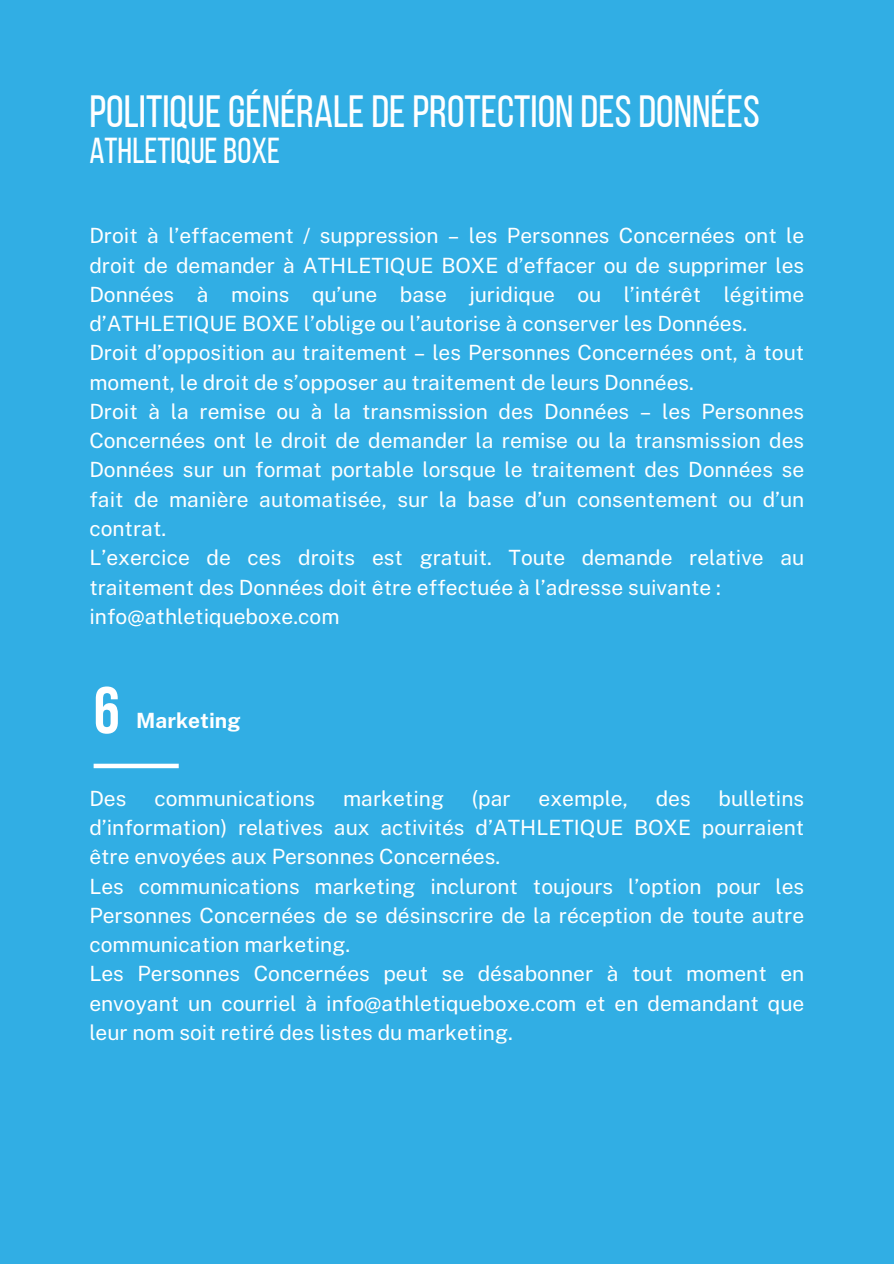
<style>
.page{position:relative;width:894px;height:1264px;background:#fff}
.page>*{position:absolute;margin:0;border:0;box-sizing:border-box;transform-origin:0 0}
.t1{font:700 66px "Bebas Neue";color:#fff}
.t2{font:45px "Bebas Neue";color:#fff}
.t3{font:36px "Bebas Neue";color:#fff}
.t4{font:21px/29.2px "Public Sans";color:#fff;text-align:justify}
.t5{font:700 21px "Public Sans";color:#fff}
</style>
<div class="page">
<div style="left:0;top:0;width:893px;height:1263px;background:#31aee4"></div>
<div style="left:94px;top:763px;width:85px;height:5px;background:#fff"></div>
<p class="t2" style="left:89px;top:93px;width:671px">POLITIQUEGÉNÉRALEDEPROTECTION DESDONNÉES</p>
<p class="t3" style="left:89px;top:136px;width:192px">ATHLETIQUE BOXE</p>
<h1 class="t4" style="left:89px;top:221px;width:716px">Droit à l’effacement / suppression – les Personnes Concernées ont le droit de demander à ATHLETIQUE BOXE d’effacer ou de supprimer les Données à moins qu’une base juridique ou l’intérêt légitime d’ATHLETIQUE BOXE l’oblige ou l’autorise à conserver les Données.</h1>
<p class="t4" style="left:89px;top:338px;width:716px">Droit d’opposition au traitement – les Personnes Concernées ont, à tout moment, le droit de s’opposer au traitement de leurs Données.</p>
<p class="t4" style="left:89px;top:396px;width:716px">Droit à la remise ou à la transmission des Données – les Personnes Concernées ont le droit de demander la remise ou la transmission des Données sur un format portable lorsque le traitement des Données se fait de manière automatisée, sur la base d’un consentement ou d’un contrat.</p>
<p class="t4" style="left:89px;top:543px;width:716px">L’exercice de ces droits est gratuit. Toute demande relative au traitement des Données doit être effectuée à l’adresse suivante :</p>
<p class="t4" style="left:89px;top:601px;width:251px">info@athletiqueboxe.com</p>
<p class="t1" style="left:94px;top:683px;width:28px">6</p>
<p class="t5" style="left:136px;top:708px;width:106px">Marketing</p>
<h2 class="t4" style="left:89px;top:783px;width:39px">Des</h2>
<h2 class="t4" style="left:154px;top:783px;width:162px">communications</h2>
<h2 class="t4" style="left:343px;top:783px;width:102px">marketing</h2>
<h2 class="t4" style="left:472px;top:783px;width:40px">(par</h2>
<h2 class="t4" style="left:538px;top:783px;width:91px">exemple,</h2>
<h2 class="t4" style="left:655px;top:783px;width:37px">des</h2>
<h2 class="t4" style="left:89px;top:783px;width:716px;text-indent:629px">bulletins d’information) relatives aux activités d’ATHLETIQUE BOXE pourraient être envoyées aux Personnes Concernées.</h2>
<p class="t4" style="left:89px;top:871px;width:716px">Les communications marketing incluront toujours l’option pour les Personnes Concernées de se désinscrire de la réception de toute autre communication marketing.</p>
<p class="t4" style="left:89px;top:959px;width:716px">Les Personnes Concernées peut se désabonner à tout moment en envoyant un courriel à info@athletiqueboxe.com et en demandant que leur nom soit retiré des listes du marketing.</p>
</div>
